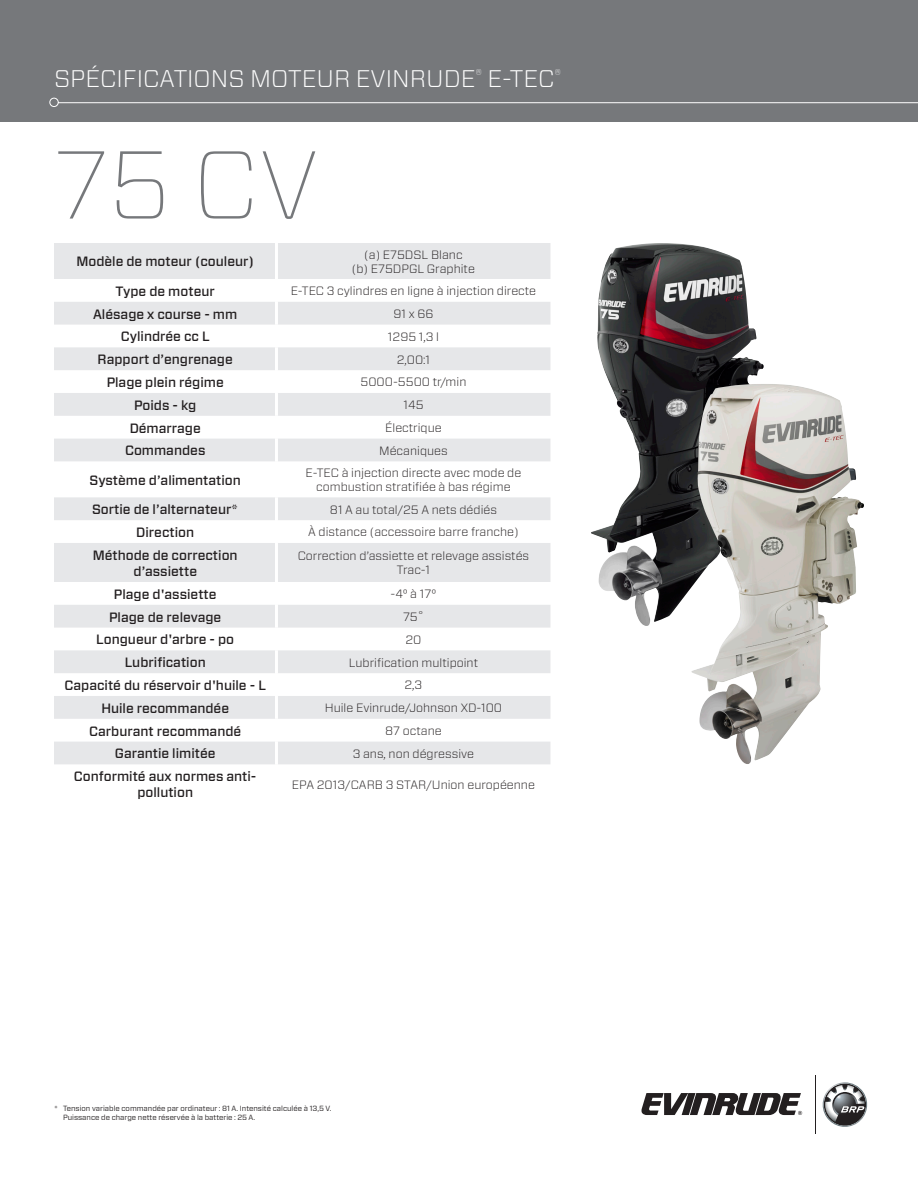
<style>
.page{position:relative;width:918px;height:1188px;background:#fff}
.page>*{position:absolute;margin:0;border:0;box-sizing:border-box;transform-origin:0 0}
.t1{font:100 96px "Forza";color:#76787b}
.t2{font:300 24px "Forza";color:#fff}
.t3{font:500 13.5px/16.2px "Forza";color:#231f20;text-align:center}
.t4{font:300 12px/14.4px "Forza";color:#231f20;text-align:center}
.t5{font:7.5px/9px "Forza";color:#231f20}
</style>
<div class="page">
<svg style="left:822px;top:1082px;width:46px;height:45px"></svg>
<svg style="left:641px;top:1093px;width:161px;height:22px"></svg>
<hr style="left:815px;top:1075px;width:1px;height:59px;background:#231f20">
<div style="left:0;top:0;width:918px;height:122px;background:#76787b"></div>
<svg style="left:49px;top:97px;width:869px;height:10px"></svg>
<img style="left:591px;top:243px;width:167px;height:383px">
<img style="left:691px;top:388px;width:169px;height:376px">
<svg style="left:54px;top:243px;width:496px;height:521px;fill:#e6e7e9"></svg>
<hr style="left:275px;top:243px;width:3px;height:36px;background:#fff">
<hr style="left:275px;top:279px;width:3px;height:23px;background:#fff">
<hr style="left:275px;top:302px;width:3px;height:23px;background:#fff">
<hr style="left:275px;top:325px;width:3px;height:22px;background:#fff">
<hr style="left:275px;top:347px;width:3px;height:23px;background:#fff">
<hr style="left:275px;top:370px;width:3px;height:23px;background:#fff">
<hr style="left:275px;top:393px;width:3px;height:23px;background:#fff">
<hr style="left:275px;top:416px;width:3px;height:23px;background:#fff">
<hr style="left:275px;top:439px;width:3px;height:22px;background:#fff">
<hr style="left:275px;top:461px;width:3px;height:36px;background:#fff">
<hr style="left:275px;top:497px;width:3px;height:23px;background:#fff">
<hr style="left:275px;top:520px;width:3px;height:23px;background:#fff">
<hr style="left:275px;top:543px;width:3px;height:39px;background:#fff">
<hr style="left:275px;top:582px;width:3px;height:23px;background:#fff">
<hr style="left:275px;top:605px;width:3px;height:23px;background:#fff">
<hr style="left:275px;top:628px;width:3px;height:22px;background:#fff">
<hr style="left:275px;top:650px;width:3px;height:23px;background:#fff">
<hr style="left:275px;top:673px;width:3px;height:23px;background:#fff">
<hr style="left:275px;top:696px;width:3px;height:23px;background:#fff">
<hr style="left:275px;top:719px;width:3px;height:23px;background:#fff">
<hr style="left:275px;top:742px;width:3px;height:22px;background:#fff">
<h2 class="t2" style="left:54px;top:62px;width:509px">SPÉCIFICATIONS MOTEUR EVINRUDE<sup>®</sup> E-TEC<sup>®</sup></h2>
<p class="t1" style="left:54px;top:118px;width:267px">75 CV</p>
<p class="t3" style="left:76px;top:254px;width:179px">Modèle de moteur (couleur)</p>
<p class="t4" style="left:364px;top:247px;width:100px">(a) E75DSL Blanc</p>
<p class="t4" style="left:352px;top:261px;width:124px">(b) E75DPGL Graphite</p>
<p class="t3" style="left:116px;top:283px;width:101px">Type de moteur</p>
<p class="t4" style="left:291px;top:283px;width:247px">E-TEC 3 cylindres en ligne à injection directe</p>
<p class="t3" style="left:93px;top:306px;width:146px">Alésage x course - mm</p>
<p class="t4" style="left:393px;top:306px;width:42px">91 x 66</p>
<p class="t3" style="left:121px;top:329px;width:90px">Cylindrée cc L</p>
<p class="t4" style="left:388px;top:329px;width:53px">1295 1,3 l</p>
<p class="t3" style="left:98px;top:351px;width:137px">Rapport d’engrenage</p>
<p class="t4" style="left:397px;top:352px;width:35px">2,00:1</p>
<p class="t3" style="left:107px;top:374px;width:119px">Plage plein régime</p>
<p class="t4" style="left:360px;top:375px;width:107px">5000-5500 tr/min</p>
<p class="t3" style="left:134px;top:397px;width:64px">Poids - kg</p>
<p class="t4" style="left:403px;top:397px;width:22px">145</p>
<p class="t3" style="left:130px;top:420px;width:73px">Démarrage</p>
<p class="t4" style="left:385px;top:420px;width:58px">Électrique</p>
<p class="t3" style="left:125px;top:443px;width:82px">Commandes</p>
<p class="t4" style="left:379px;top:443px;width:70px">Mécaniques</p>
<p class="t3" style="left:90px;top:472px;width:153px">Système d’alimentation</p>
<p class="t4" style="left:306px;top:465px;width:217px">E-TEC à injection directe avec mode de combustion stratifiée à bas régime</p>
<p class="t3" style="left:92px;top:501px;width:148px">Sortie de l’alternateur*</p>
<p class="t4" style="left:330px;top:502px;width:169px">81 A au total/25 A nets dédiés</p>
<p class="t3" style="left:136px;top:524px;width:59px">Direction</p>
<p class="t4" style="left:308px;top:525px;width:212px">À distance (accessoire barre franche)</p>
<p class="t3" style="left:93px;top:547px;width:146px">Méthode de correction d’assiette</p>
<p class="t4" style="left:298px;top:548px;width:233px">Correction d’assiette et relevage assistés<br>Trac-1</p>
<p class="t3" style="left:114px;top:586px;width:104px">Plage d'assiette</p>
<p class="t4" style="left:391px;top:586px;width:47px">-4° à 17°</p>
<p class="t3" style="left:109px;top:609px;width:114px">Plage de relevage</p>
<p class="t4" style="left:403px;top:609px;width:22px">75˚</p>
<p class="t3" style="left:96px;top:632px;width:140px">Longueur d'arbre - po</p>
<p class="t4" style="left:405px;top:632px;width:18px">20</p>
<p class="t3" style="left:125px;top:654px;width:82px">Lubrification</p>
<p class="t4" style="left:349px;top:655px;width:131px">Lubrification multipoint</p>
<p class="t3" style="left:65px;top:677px;width:203px">Capacité du réservoir d'huile - L</p>
<p class="t4" style="left:405px;top:678px;width:19px">2,3</p>
<p class="t3" style="left:101px;top:700px;width:129px">Huile recommandée</p>
<p class="t4" style="left:325px;top:700px;width:179px">Huile Evinrude/Johnson XD-100</p>
<p class="t3" style="left:89px;top:723px;width:154px">Carburant recommandé</p>
<p class="t4" style="left:385px;top:723px;width:58px">87 octane</p>
<p class="t3" style="left:115px;top:746px;width:102px">Garantie limitée</p>
<p class="t4" style="left:353px;top:746px;width:123px">3 ans, non dégressive</p>
<p class="t3" style="left:74px;top:768px;width:184px">Conformité aux normes anti&shy;pollution</p>
<p class="t4" style="left:292px;top:777px;width:245px">EPA 2013/CARB 3 STAR/Union européenne</p>
<p class="t5" style="left:63px;top:1103px;width:270px;text-indent:-9px">* Tension variable commandée par ordinateur : 81 A. Intensité calculée à 13,5 V.<br>Puissance de charge nette réservée à la batterie : 25 A.</p>
</div>
